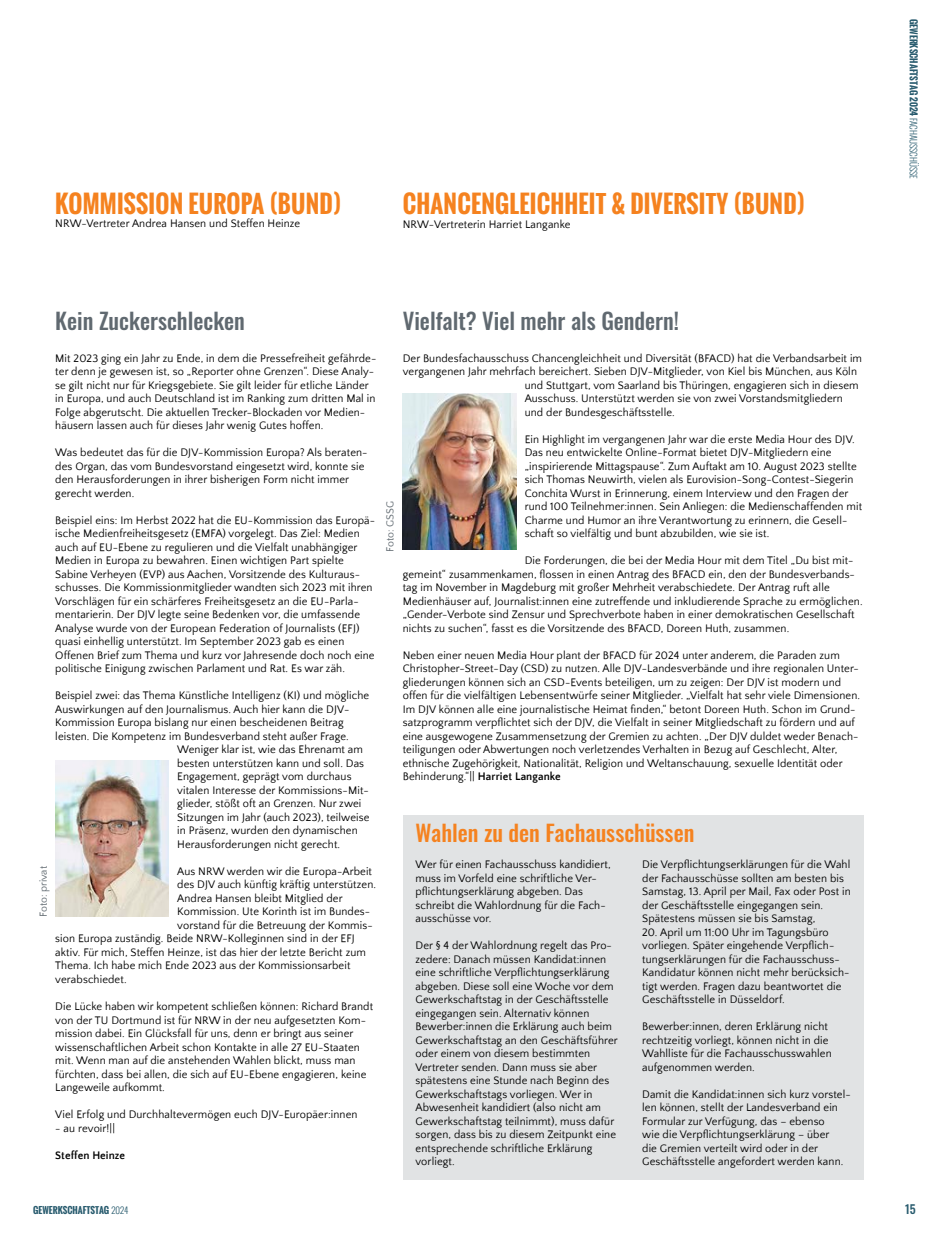
<style>
.page{position:relative;width:936px;height:1234px;background:#fff}
.page>*{position:absolute;margin:0;border:0;box-sizing:border-box;transform-origin:0 0}
.t1{font:700 24px "Oswald";letter-spacing:.01em;color:#f5821f}
.t2{font:500 22.5px "Oswald";color:#606970}
.t3{font:500 22.5px "Oswald";color:#f5821f}
.t4{font:500 12px "Oswald";color:#285b6e}
.t5{font:11.25px/13.5px "Quattrocento Sans";letter-spacing:.01em;color:#000}
.t6{font:700 11.25px "Quattrocento Sans";letter-spacing:.01em;color:#000}
.t7{font:10.5px "Quattrocento Sans";color:#606970}
.t8{font:700 9px "Oswald";color:#285b6e}
.s1{font-weight:700}
.s2{font-weight:300}
</style>
<div class="page">
<div style="left:403px;top:815px;width:460px;height:364px;background:#e1e3e4"></div>
<img style="left:403px;top:394px;width:113px;height:156px">
<img style="left:55px;top:760px;width:114px;height:156px">
<h1 class="t1" style="left:55px;top:185px;width:287px">KOMMISSION EUROPA (BUND)</h1>
<p class="t5" style="left:55px;top:217px;width:246px">NRW-Vertreter Andrea Hansen und Steffen Heinze</p>
<h1 class="t1" style="left:403px;top:186px;width:403px">CHANCENGLEICHHEIT &amp; DIVERSITY (BUND)</h1>
<p class="t5" style="left:403px;top:217px;width:169px">NRW-Vertreterin Harriet Langanke</p>
<h2 class="t2" style="left:403px;top:301px;width:278px">Vielfalt? Viel mehr als Gendern!</h2>
<p class="t5" style="left:403px;top:351px;width:461px">Der Bundesfachausschuss Chancengleichheit und Diversität (BFACD) hat die Verbandsarbeit im</p>
<p class="t5" style="left:403px;top:365px;width:456px">vergangenen Jahr mehrfach bereichert. Sieben DJV-Mitglieder, von Kiel bis München, aus Köln</p>
<p class="t5" style="left:524px;top:378px;width:335px">und Stuttgart, vom Saarland bis Thüringen, engagieren sich in diesem</p>
<p class="t5" style="left:524px;top:392px;width:319px">Ausschuss. Unterstützt werden sie von zwei Vorstandsmitgliedern</p>
<p class="t5" style="left:524px;top:405px;width:152px">und der Bundesgeschäftsstelle.</p>
<p class="t5" style="left:524px;top:432px;width:339px">Ein Highlight im vergangenen Jahr war die erste Media Hour des DJV.<br>Das neu entwickelte Online-Format bietet DJV-Mitgliedern eine „inspirierende Mittagspause“. Zum Auftakt am 10. August 2023 stellte sich Thomas Neuwirth, vielen als Eurovision-Song-Contest-Siegerin Conchita Wurst in Erinnerung, einem Interview und den Fragen der rund 100 Teilnehmer:innen. Sein Anliegen: die Medienschaffenden mit Charme und Humor an ihre Verantwortung zu erinnern, die Gesell&shy;schaft so vielfältig und bunt abzubilden, wie sie ist.</p>
<p class="t5" style="left:403px;top:554px;width:461px;text-indent:122px">Die Forderungen, die bei der Media Hour mit dem Titel „Du bist mit&shy;gemeint“ zusammenkamen, flossen in einen Antrag des BFACD ein, den der Bundesverbands&shy;tag im November in Magdeburg mit großer Mehrheit verabschiedete. Der Antrag ruft alle Medienhäuser auf, Journalist:innen eine zutreffende und inkludierende Sprache zu ermöglichen. „Gender-Verbote sind Zensur und Sprechverbote haben in einer demokratischen Gesellschaft nichts zu suchen“, fasst es die Vorsitzende des BFACD, Doreen Huth, zusammen.</p>
<p class="t5" style="left:403px;top:648px;width:459px">Neben einer neuen Media Hour plant der BFACD für 2024 unter anderem, die Paraden zum Christopher-Street-Day (CSD) zu nutzen. Alle DJV-Landesverbände und ihre regionalen Unter&shy;gliederungen können sich an CSD-Events beteiligen, um zu zeigen: Der DJV ist modern und offen für die vielfältigen Lebensentwürfe seiner Mitglieder. „Vielfalt hat sehr viele Dimensionen.<br>Im DJV können alle eine journalistische Heimat finden,“ betont Doreen Huth. Schon im Grund&shy;satzprogramm verpflichtet sich der DJV, die Vielfalt in seiner Mitgliedschaft zu fördern und auf eine ausgewogene Zusammensetzung der Gremien zu achten. „Der DJV duldet weder Benach&shy;teiligungen oder Abwertungen noch verletzendes Verhalten in Bezug auf Geschlecht, Alter, ethnische Zugehörigkeit, Nationalität, Religion und Weltanschauung, sexuelle Identität oder Behinderung.“|| <span class="s1">Harriet Langanke</span></p>
<h2 class="t2" style="left:55px;top:301px;width:191px">Kein Zuckerschlecken</h2>
<p class="t5" style="left:55px;top:351px;width:322px">Mit 2023 ging ein Jahr zu Ende, in dem die Pressefreiheit gefährde&shy;ter denn je gewesen ist, so „Reporter ohne Grenzen“. Diese Analy&shy;se gilt nicht nur für Kriegsgebiete. Sie gilt leider für etliche Länder in Europa, und auch Deutschland ist im Ranking zum dritten Mal in Folge abgerutscht. Die aktuellen Trecker-Blockaden vor Medien&shy;häusern lassen auch für dieses Jahr wenig Gutes hoffen.</p>
<p class="t5" style="left:55px;top:446px;width:314px">Was bedeutet das für die DJV-Kommission Europa? Als beraten&shy;des Organ, das vom Bundesvorstand eingesetzt wird, konnte sie den Herausforderungen in ihrer bisherigen Form nicht immer gerecht werden.</p>
<p class="t5" style="left:55px;top:513px;width:321px">Beispiel eins: Im Herbst 2022 hat die EU-Kommission das Europä&shy;ische Medienfreiheitsgesetz (EMFA) vorgelegt. Das Ziel: Medien auch auf EU-Ebene zu regulieren und die Vielfalt unabhängiger Medien in Europa zu bewahren. Einen wichtigen Part spielte Sabine Verheyen (EVP) aus Aachen, Vorsitzende des Kulturaus&shy;schusses. Die Kommissionmitglieder wandten sich 2023 mit ihren Vorschlägen für ein schärferes Freiheitsgesetz an die EU-Parla&shy;mentarierin. Der DJV legte seine Bedenken vor, die umfassende Analyse wurde von der European Federation of Journalists (EFJ) quasi einhellig unterstützt. Im September 2023 gab es einen Offenen Brief zum Thema und kurz vor Jahresende doch noch eine politische Einigung zwischen Parlament und Rat. Es war zäh.</p>
<p class="t5" style="left:55px;top:689px;width:315px">Beispiel zwei: das Thema Künstliche Intelligenz (KI) und mögliche</p>
<p class="t5" style="left:55px;top:702px;width:295px">Auswirkungen auf den Journalismus. Auch hier kann die DJV-</p>
<p class="t5" style="left:55px;top:716px;width:290px">Kommission Europa bislang nur einen bescheidenen Beitrag</p>
<p class="t5" style="left:55px;top:729px;width:295px">leisten. Die Kompetenz im Bundesverband steht außer Frage.</p>
<p class="t5" style="left:177px;top:743px;width:187px">Weniger klar ist, wie das Ehrenamt am</p>
<p class="t5" style="left:177px;top:756px;width:188px">besten unterstützen kann und soll. Das</p>
<p class="t5" style="left:177px;top:770px;width:176px">Engagement, geprägt vom durchaus</p>
<p class="t5" style="left:177px;top:783px;width:193px">vitalen Interesse der Kommissions-Mit-</p>
<p class="t5" style="left:177px;top:797px;width:186px">glieder, stößt oft an Grenzen. Nur zwei</p>
<p class="t5" style="left:177px;top:810px;width:194px">Sitzungen im Jahr (auch 2023), teilweise</p>
<p class="t5" style="left:177px;top:824px;width:182px">in Präsenz, wurden den dynamischen</p>
<p class="t5" style="left:177px;top:837px;width:164px">Herausforderungen nicht gerecht.</p>
<p class="t5" style="left:177px;top:864px;width:196px">Aus NRW werden wir die Europa-Arbeit</p>
<p class="t5" style="left:177px;top:878px;width:200px">des DJV auch künftig kräftig unterstützen.</p>
<p class="t5" style="left:177px;top:891px;width:167px">Andrea Hansen bleibt Mitglied der</p>
<p class="t5" style="left:177px;top:905px;width:194px">Kommission. Ute Korinth ist im Bundes-</p>
<p class="t5" style="left:177px;top:918px;width:197px">vorstand für die Betreuung der Kommis-</p>
<p class="t5" style="left:55px;top:932px;width:301px">sion Europa zuständig. Beide NRW-Kolleginnen sind in der EFJ</p>
<p class="t5" style="left:55px;top:945px;width:312px">aktiv. Für mich, Steffen Heinze, ist das hier der letzte Bericht zum</p>
<p class="t5" style="left:55px;top:959px;width:296px">Thema. Ich habe mich Ende 2023 aus der Kommissionsarbeit</p>
<p class="t5" style="left:55px;top:972px;width:73px">verabschiedet.</p>
<p class="t5" style="left:55px;top:999px;width:319px">Die Lücke haben wir kompetent schließen können: Richard Brandt von der TU Dortmund ist für NRW in der neu aufgesetzten Kom&shy;mission dabei. Ein Glücksfall für uns, denn er bringt aus seiner wissenschaftlichen Arbeit schon Kontakte in alle 27 EU-Staaten mit. Wenn man auf die anstehenden Wahlen blickt, muss man fürchten, dass bei allen, die sich auf EU-Ebene engagieren, keine Langeweile aufkommt.</p>
<p class="t5" style="left:55px;top:1107px;width:304px">Viel Erfolg und Durchhaltevermögen euch DJV-Europäer:innen</p>
<p class="t5" style="left:55px;top:1121px;width:61px">- au revoir!||</p>
<p class="t6" style="left:55px;top:1148px;width:71px">Steffen Heinze</p>
<p class="t7" style="left:384px;top:551px;width:52px;rotate:-90deg">Foto: GSSG</p>
<h2 class="t3" style="left:415px;top:812px;width:280px">Wahlen zu den Fachausschüssen</h2>
<p class="t5" style="left:642px;top:858px;width:210px">Die Verpflichtungserklärungen für die Wahl der Fachausschüsse sollten am besten bis Samstag, 13. April per Mail, Fax oder Post in der Geschäftsstelle eingegangen sein.<br>Spätestens müssen sie bis Samstag,</p>
<p class="t5" style="left:642px;top:925px;width:209px">20. April um 11:00 Uhr im Tagungsbüro vorliegen. Später eingehende Verpflich&shy;tungserklärungen für die Fachausschuss-Kandidatur können nicht mehr berücksich&shy;tigt werden. Fragen dazu beantwortet die Geschäftsstelle in Düsseldorf.</p>
<p class="t5" style="left:642px;top:1020px;width:191px">Bewerber:innen, deren Erklärung nicht rechtzeitig vorliegt, können nicht in die Wahlliste für die Fachausschusswahlen aufgenommen werden.</p>
<p class="t5" style="left:642px;top:1087px;width:210px">Damit die Kandidat:innen sich kurz vorstel&shy;len können, stellt der Landesverband ein Formular zur Verfügung, das – ebenso<br>wie die Verpflichtungserklärung – über<br>die Gremien verteilt wird oder in der Geschäftsstelle angefordert werden kann.</p>
<p class="t7" style="left:38px;top:916px;width:52px;rotate:-90deg">Foto: privat</p>
<p class="t5" style="left:415px;top:858px;width:197px">Wer für einen Fachausschuss kandidiert, muss im Vorfeld eine schriftliche Ver&shy;pflichtungserklärung abgeben. Das schreibt die Wahlordnung für die Fach&shy;ausschüsse vor.</p>
<p class="t5" style="left:415px;top:939px;width:204px">Der § 4 der Wahlordnung regelt das Pro&shy;zedere: Danach müssen Kandidat:innen eine schriftliche Verpflichtungserklärung abgeben. Diese soll eine Woche vor dem Gewerkschaftstag in der Geschäftsstelle eingegangen sein. Alternativ können Bewerber:innen die Erklärung auch beim Gewerkschaftstag an den Geschäftsführer oder einem von diesem bestimmten Vertreter senden. Dann muss sie aber spätestens eine Stunde nach Beginn des Gewerkschaftstags vorliegen. Wer in Abwesenheit kandidiert (also nicht am Gewerkschaftstag teilnimmt), muss dafür sorgen, dass bis zu diesem Zeitpunkt eine entsprechende schriftliche Erklärung vorliegt.</p>
<p class="t8" style="left:920px;top:19px;width:161px;rotate:90deg">GEWERKSCHAFTSTAG 2024 <span class="s2">FACHAUSSCHÜSSE</span></p>
<p class="t8" style="left:33px;top:1202px;width:96px">GEWERKSCHAFTSTAG <span class="s2">2024</span></p>
<p class="t4" style="left:905px;top:1198px;width:12px">15</p>
</div>
